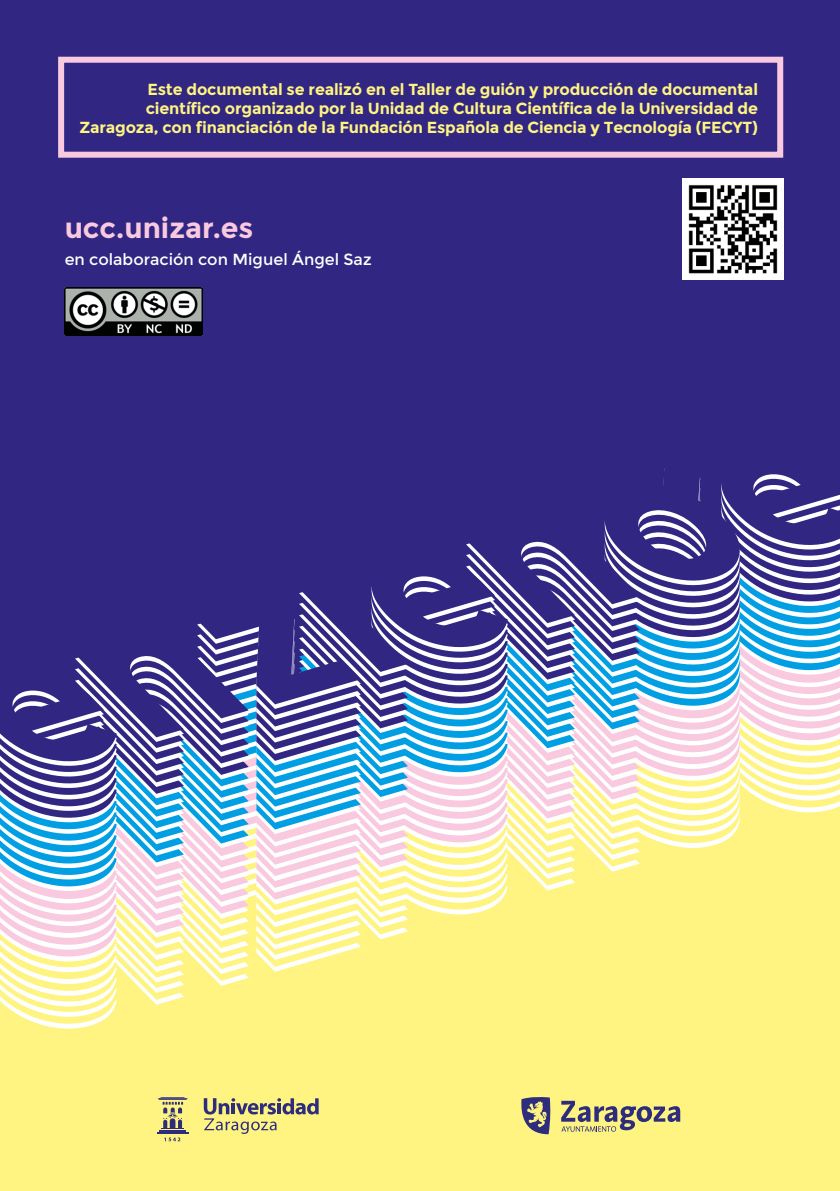
<style>
.page{position:relative;width:840px;height:1191px;background:#fff}
.page>*{position:absolute;margin:0;border:0;box-sizing:border-box;transform-origin:0 0}
.t1{font:700 28.6px "Montserrat";color:#f8c9df}
.t2{font:700 16px/19.2px "Montserrat";letter-spacing:-.01em;color:#fff482;text-align:right}
.t3{font:16px "Montserrat";color:#fff}
</style>
<div class="page">
<div style="left:0;top:0;width:839px;height:452px;background:#312783"></div>
<div style="left:0;top:1030px;width:839px;height:161px;background:#fff482"></div>
<svg style="left:0;top:452px;width:839px;height:578px"></svg>
<div style="left:58px;top:57px;width:724px;height:101px;border:6px solid #f8c9df"></div>
<img style="left:681px;top:179px;width:101px;height:101px">
<svg style="left:204px;top:1098px;width:114px;height:36px;background:#c5bd80"></svg>
<svg style="left:164px;top:1137px;width:16px;height:4px"></svg>
<hr style="left:157px;top:1132px;width:31px;height:1px;background:#2e2c7d">
<svg style="left:158px;top:1097px;width:30px;height:34px"></svg>
<svg style="left:520px;top:1096px;width:30px;height:38px"></svg>
<svg style="left:561px;top:1100px;width:119px;height:31px;background:#b6ae80"></svg>
<img style="left:65px;top:288px;width:137px;height:48px">
<p class="t2" style="left:79px;top:80px;width:679px">Este documental se realizó en el Taller de guión y producción de documental científico organizado por la Unidad de Cultura Científica de la Universidad de<br>Zaragoza, con financiación de la Fundación Española de Ciencia y Tecnología (FECYT)</p>
<h1 class="t1" style="left:65px;top:211px;width:190px">ucc.unizar.es</h1>
<p class="t3" style="left:65px;top:250px;width:308px">en colaboración con Miguel Ángel Saz</p>
</div>
